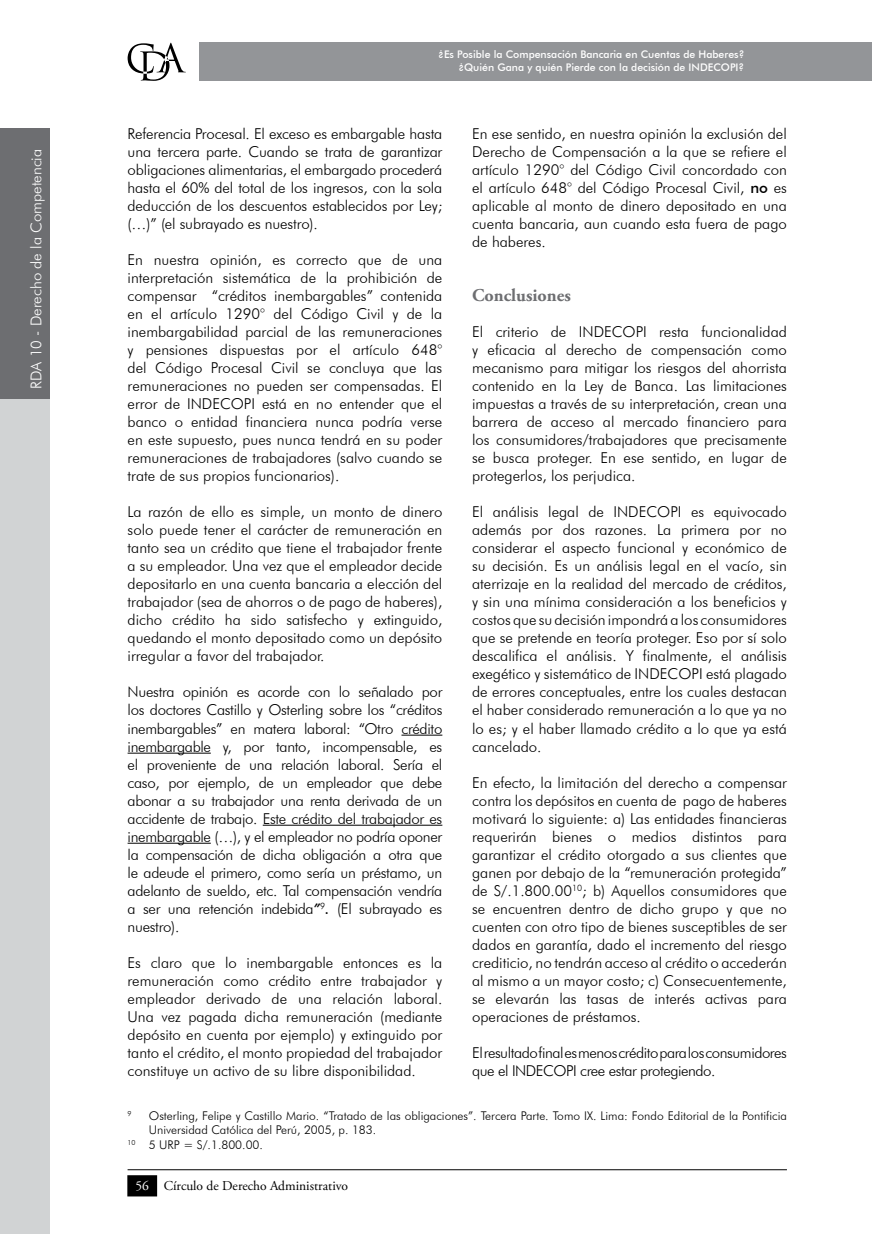
<style>
.page{position:relative;width:872px;height:1234px;background:#fff}
.page>*{position:absolute;margin:0;border:0;box-sizing:border-box;transform-origin:0 0}
.t1{font:700 18px "Adobe Garamond Pro";color:#6d6e71}
.t2{font:300 15px/18px "Futura BT";color:#000;text-align:justify}
.t3{font:300 15px/18px "Futura BT";letter-spacing:-.03em;color:#000}
.t4{font:300 15px "Futura BT";color:#fff}
.t5{font:13.5px "Adobe Garamond Pro";color:#000}
.t6{font:300 12px "Futura BT";color:#000}
.t7{font:500 10.5px/12.6px "Futura BT";color:#fff;text-align:right}
.t8{font:300 7.05px "Futura BT";color:#000}
.s1{font-weight:500;font-style:italic}
.s2{font-weight:500}
.s3{color:#fff}
</style>
<div class="page">
<div style="left:199px;top:43px;width:673px;height:38px;background:#939598"></div>
<svg style="left:128px;top:43px;width:58px;height:38px"></svg>
<hr style="left:128px;top:1168px;width:659px;height:1px;background:#000">
<div style="left:128px;top:1175px;width:28px;height:20px;background:#000"></div>
<div style="left:127px;top:1174px;width:30px;height:22px;border:2px solid #000"></div>
<div style="left:0;top:395px;width:50px;height:838px;background:#d1d3d4"></div>
<div style="left:0;top:128px;width:50px;height:271px;background:#6d6e71"></div>
<hr style="left:401px;top:734px;width:41px;height:1px;background:#000">
<hr style="left:128px;top:752px;width:83px;height:1px;background:#000">
<hr style="left:263px;top:824px;width:179px;height:1px;background:#000">
<hr style="left:128px;top:842px;width:83px;height:1px;background:#000">
<p class="t4" style="left:27px;top:388px;width:241px;rotate:-90deg">RDA 10 - Derecho de la Competencia</p>
<p class="t7" style="left:438px;top:48px;width:307px">¿Es Posible la Compensación Bancaria en Cuentas de Haberes? ¿Quién Gana y quién Pierde con la decisión de INDECOPI?</p>
<p class="t2" style="left:128px;top:125px;width:316px">Referencia Procesal. E l exceso es embargable hasta una tercera parte. Cuando se trata de garantizar obligaciones alimentarias, el embargado procederá hasta el 60% del total de los ingresos, con la sola deducción de los descuentos establecidos por Ley; (…)” (el subrayado es nuestro).</p>
<p class="t2" style="left:128px;top:251px;width:316px">E n nuestra opinión, es correcto que de una interpretación sistemática de la prohibición de compensar “créditos inembargables” contenida en el artículo 1290° del Código Civil y de la inembargabilidad parcial de las remuneraciones y pensiones dispuestas por el artículo 648° del Código Procesal Civil se concluya que las remuneraciones no pueden ser compensadas. E l error de I NDECOPI está en no entender que el banco o entidad financiera nunca podría verse en este supuesto, pues nunca tendrá en su poder remuneraciones de trabajadores (salvo cuando se trate de sus propios funcionarios).</p>
<p class="t2" style="left:128px;top:503px;width:316px">La razón de ello es simple, un monto de dinero solo puede tener el carácter de remuneración en tanto sea un crédito que tiene el trabajador frente a su empleador. Una vez que el empleador decide depositarlo en una cuenta bancaria a elección del trabajador (sea de ahorros o de pago de haberes), dicho crédito ha sido satisfecho y extinguido, quedando el monto depositado como un depósito irregular a favor del trabajador.</p>
<p class="t2" style="left:128px;top:683px;width:316px">Nuestra opinión es acorde con lo señalado por los doctores Castillo y Osterling sobre los “créditos inembargables” en matera laboral: “Otro crédito inembargable y, por tanto, incompensable, es el proveniente de una relación laboral. Sería el caso, por ejemplo, de un empleador que debe abonar a su trabajador una renta derivada de un accidente de trabajo. Este crédito del trabajador es inembargable (…), y el empleador no podría oponer la compensación de dicha obligación a otra que le adeude el primero, como sería un préstamo, un adelanto de sueldo, etc. Tal compensación vendría a ser una retención indebida<span class="s1">”</span><sup>9</sup><span class="s1">.</span> (E l subrayado es nuestro).</p>
<p class="t2" style="left:128px;top:953px;width:316px">Es claro que lo inembargable entonces es la remuneración como crédito entre trabajador y empleador derivado de una relación laboral.<br>Una vez pagada dicha remuneración (mediante depósito en cuenta por ejemplo) y extinguido por tanto el crédito, el monto propiedad del trabajador constituye un activo de su libre disponibilidad.</p>
<p class="t8" style="left:128px;top:1108px;width:6px">9</p>
<p class="t6" style="left:149px;top:1107px;width:639px">Osterling, Felipe y Castillo Mario. “Tratado de las obligaciones”. Tercera Parte. Tomo IX. Lima: Fondo Editorial de la Pontificia</p>
<p class="t6" style="left:149px;top:1122px;width:229px">Universidad Católica del Perú, 2005, p. 183.</p>
<p class="t6" style="left:128px;top:1136px;width:137px"><sup>10</sup> 5 URP = S/.1.800.00.</p>
<p class="t2" style="left:472px;top:125px;width:316px">E n ese sentido, en nuestra opinión la exclusión del Derecho de Compensación a la que se refiere el artículo 1290° del Código Civil concordado con el artículo 648° del Código Procesal Civil, <span class="s2">no</span> es aplicable al monto de dinero depositado en una cuenta bancaria, aun cuando esta fuera de pago de haberes.</p>
<p class="t1" style="left:472px;top:285px;width:100px">Conclusiones</p>
<p class="t2" style="left:472px;top:323px;width:316px">E l criterio de I NDECOPI resta funcionalidad y eficacia al derecho de compensación como mecanismo para mitigar los riesgos del ahorrista contenido en la Ley de Banca. Las limitaciones impuestas a través de su interpretación, crean una barrera de acceso al mercado financiero para los consumidores/trabajadores que precisamente se busca proteger. E n ese sentido, en lugar de protegerlos, los perjudica.</p>
<p class="t2" style="left:472px;top:503px;width:316px">E l análisis legal de I NDECOPI es equivocado además por dos razones. La primera por no considerar el aspecto funcional y económico de su decisión. Es un análisis legal en el vacío, sin aterrizaje en la realidad del mercado de créditos, y sin una mínima consideración a los beneficios y costos que su decisión impondrá a los consumidores que se pretende en teoría proteger. Eso por sí solo descalifica el análisis. Y finalmente, el análisis exegético y sistemático de I NDECOPI está plagado de errores conceptuales, entre los cuales destacan el haber considerado remuneración a lo que ya no lo es; y el haber llamado crédito a lo que ya está cancelado.</p>
<p class="t2" style="left:472px;top:773px;width:316px">E n efecto, la limitación del derecho a compensar contra los depósitos en cuenta de pago de haberes motivará lo siguiente: a) Las entidades financieras requerirán bienes o medios distintos para garantizar el crédito otorgado a sus clientes que ganen por debajo de la “remuneración protegida” de S/.1.800.00<sup>10</sup>; b) Aquellos consumidores que se encuentren dentro de dicho grupo y que no cuenten con otro tipo de bienes susceptibles de ser dados en garantía, dado el incremento del riesgo crediticio, no tendrán acceso al crédito o accederán al mismo a un mayor costo; c) Consecuentemente, se elevarán las tasas de interés activas para operaciones de préstamos.</p>
<p class="t3" style="left:472px;top:1043px;width:316px">E l resultado final es menos crédito para los consumidores que el I NDECOPI cree estar protegiendo.</p>
<p class="t5" style="left:135px;top:1176px;width:214px"><span class="s3">56</span> Círculo de Derecho Administrativo</p>
</div>
